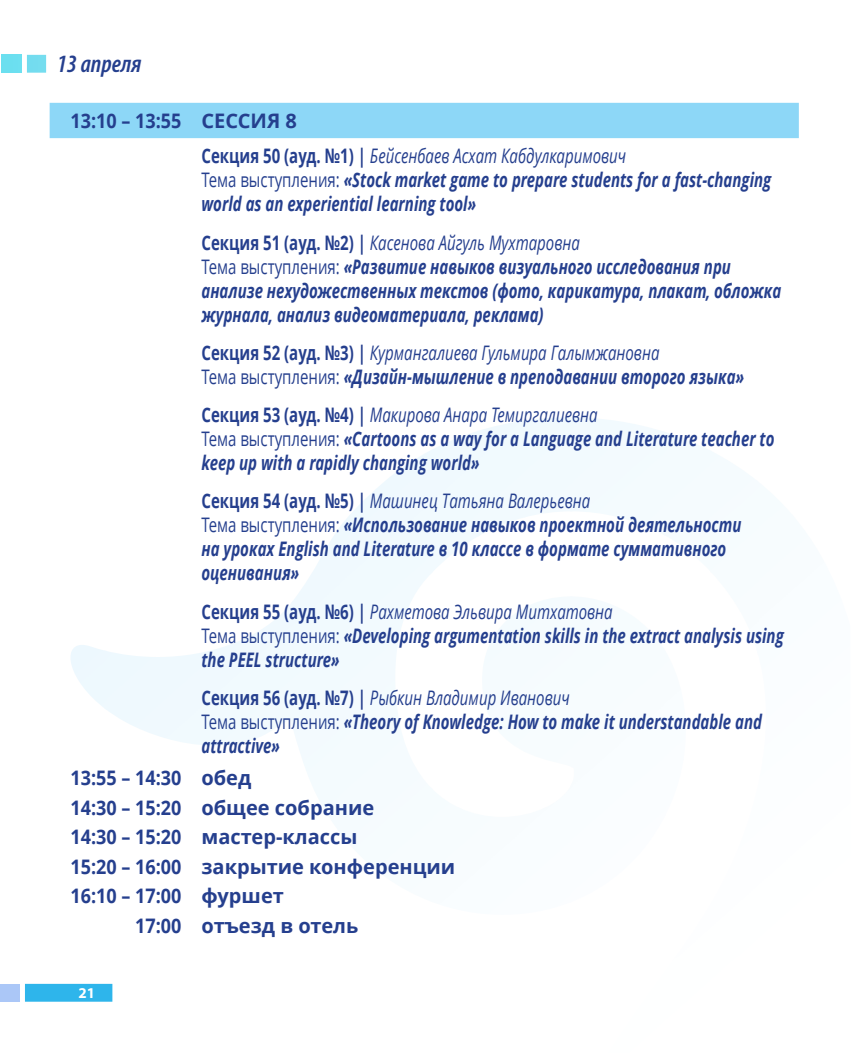
<style>
.page{position:relative;width:851px;height:1053px;background:#fff}
.page>*{position:absolute;margin:0;border:0;box-sizing:border-box;transform-origin:0 0}
.дата{font:italic 600 condensed 25px "Myriad Pro";color:#253f8e}
.основа{font:italic 700 20px/24px "Open Sans";color:#253f8e;scale:.75 1}
.основа-2{font:700 20px "Open Sans";color:#253f8e}
.основа-3{font:700 20px "Open Sans";color:#253f8e;scale:.9 1}
.t1{font:700 15px "Myriad Pro";color:#fff}
.s1{font-style:normal}
.s2{font-weight:400}
.s3{font-weight:400;font-style:normal}
</style>
<div class="page">
<div style="left:25px;top:983px;width:87px;height:18px;background:#2eb5eb"></div>
<div style="left:0;top:983px;width:19px;height:18px;background:#abc7f7"></div>
<div style="left:50px;top:103px;width:748px;height:35px;background:#8dd7f7"></div>
<p class="дата" style="left:57px;top:51px;width:86px">13 апреля</p>
<p class="основа-3" style="left:71px;top:107px;width:125px">13:10 – 13:55</p>
<p class="основа-2" style="left:201px;top:107px;width:97px">СЕССИЯ 8</p>
<p class="основа" style="left:201px;top:144px;width:761px"><span class="s1">Секция 50 (ауд. №1) |</span> <span class="s2">Бейсенбаев Асхат Кабдулкаримович<br></span><span class="s3">Тема выступления:</span> «Stock market game to prepare students for a fast-changing world as an experiential learning tool»</p>
<p class="основа" style="left:201px;top:230px;width:774px"><span class="s1">Секция 51 (ауд. №2) |</span> <span class="s2">Касенова Айгуль Мухтаровна<br></span><span class="s3">Тема выступления:</span> «Развитие навыков визуального исследования при анализе нехудожественных текстов (фото, карикатура, плакат, обложка журнала, анализ видеоматериала, реклама)</p>
<p class="основа" style="left:201px;top:340px;width:725px"><span class="s1">Секция 52 (ауд. №3) |</span> <span class="s2">Курмангалиева Гульмира Галымжановна<br></span><span class="s3">Тема выступления:</span> «Дизайн-мышление в преподавании второго языка»</p>
<p class="основа" style="left:201px;top:402px;width:765px"><span class="s1">Секция 53 (ауд. №4) |</span> <span class="s2">Макирова Анара Темиргалиевна<br></span><span class="s3">Тема выступления:</span> «Cartoons as a way for a Language and Literature teacher to keep up with a rapidly changing world»</p>
<p class="основа" style="left:201px;top:488px;width:721px"><span class="s1">Секция 54 (ауд. №5) |</span> <span class="s2">Машинец Татьяна Валерьевна<br></span><span class="s3">Тема выступления:</span> «Использование навыков проектной деятельности на уроках English and Literature в 10 классе в формате суммативного оценивания»</p>
<p class="основа" style="left:201px;top:598px;width:777px"><span class="s1">Секция 55 (ауд. №6) |</span> <span class="s2">Рахметова Эльвира Митхатовна<br></span><span class="s3">Тема выступления:</span> «Developing argumentation skills in the extract analysis using the PEEL structure»</p>
<p class="основа" style="left:201px;top:685px;width:748px"><span class="s1">Секция 56 (ауд. №7) |</span> <span class="s2">Рыбкин Владимир Иванович<br></span><span class="s3">Тема выступления:</span> «Theory of Knowledge: How to make it understandable and attractive»</p>
<p class="основа-3" style="left:71px;top:763px;width:125px">13:55 – 14:30</p>
<p class="основа-2" style="left:201px;top:763px;width:51px">обед</p>
<p class="основа-3" style="left:71px;top:793px;width:125px">14:30 – 15:20</p>
<p class="основа-2" style="left:201px;top:793px;width:174px">общее собрание</p>
<p class="основа-3" style="left:71px;top:822px;width:125px">14:30 – 15:20</p>
<p class="основа-2" style="left:201px;top:822px;width:157px">мастер-классы</p>
<p class="основа-3" style="left:71px;top:852px;width:125px">15:20 – 16:00</p>
<p class="основа-2" style="left:201px;top:852px;width:255px">закрытие конференции</p>
<p class="основа-3" style="left:71px;top:881px;width:125px">16:10 – 17:00</p>
<p class="основа-2" style="left:201px;top:881px;width:84px">фуршет</p>
<p class="основа-3" style="left:135px;top:911px;width:53px">17:00</p>
<p class="основа-2" style="left:201px;top:911px;width:158px">отъезд в отель</p>
<p class="t1" style="left:78px;top:982px;width:18px">21</p>
</div>
